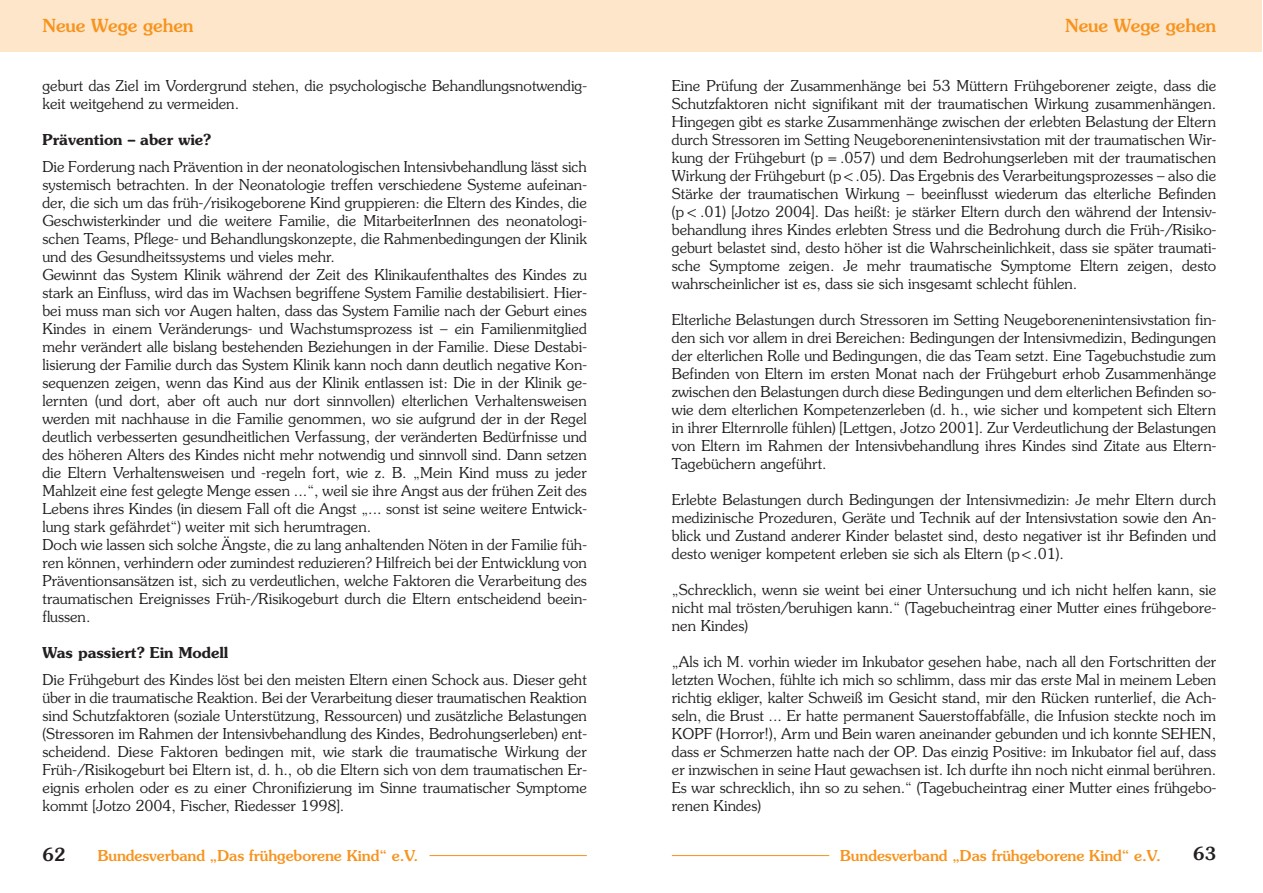
<style>
.page{position:relative;width:1263px;height:893px;background:#fff}
.page>*{position:absolute;margin:0;border:0;box-sizing:border-box;transform-origin:0 0}
.t1{font:500 18px "Souvenir";color:#f7931d}
.t2{font:500 18px "Souvenir";color:#231f20}
.t3{font:300 15px/18px "Souvenir";color:#231f20;text-align:justify}
.t4{font:500 15px "Souvenir";color:#f7931d}
.t5{font:600 15px "Souvenir";color:#231f20}
</style>
<div class="page">
<div style="left:629px;top:0;width:633px;height:51px;background:#fee6ca"></div>
<hr style="left:672px;top:855px;width:157px;height:1px;background:#f7931d">
<hr style="left:429px;top:855px;width:158px;height:1px;background:#f7931d">
<div style="left:0;top:0;width:629px;height:51px;background:#fee6ca"></div>
<p class="t1" style="left:43px;top:18px;width:153px">Neue Wege gehen</p>
<p class="t3" style="left:43px;top:78px;width:546px">geburt das Ziel im Vordergrund stehen, die psychologische Behandlungsnotwendig&shy;keit weitgehend zu vermeiden.</p>
<p class="t5" style="left:43px;top:134px;width:170px">Prävention – aber wie?</p>
<p class="t3" style="left:43px;top:159px;width:546px;text-align:left">Die Forderung nach Prävention in der neonatologischen Intensivbehandlung lässt sich systemisch betrachten. In der Neonatologie treffen verschiedene Systeme aufeinan&shy;der, die sich um das früh-/risikogeborene Kind gruppieren: die Eltern des Kindes, die Geschwisterkinder und die weitere Familie, die MitarbeiterInnen des neonatologi&shy;schen Teams, Pflege- und Behandlungskonzepte, die Rahmenbedingungen der Klinik und des Gesundheitssystems und vieles mehr.<br>Gewinnt das System Klinik während der Zeit des Klinikaufenthaltes des Kindes zu stark an Einfluss, wird das im Wachsen begriffene System Familie destabilisiert. Hier&shy;bei muss man sich vor Augen halten, dass das System Familie nach der Geburt eines Kindes in einem Veränderungs- und Wachstumsprozess ist – ein Familienmitglied mehr verändert alle bislang bestehenden Beziehungen in der Familie. Diese Destabi&shy;lisierung der Familie durch das System Klinik kann noch dann deutlich negative Kon&shy;sequenzen zeigen, wenn das Kind aus der Klinik entlassen ist: Die in der Klinik ge&shy;lernten (und dort, aber oft auch nur dort sinnvollen) elterlichen Verhaltensweisen werden mit nachhause in die Familie genommen, wo sie aufgrund der in der Regel deutlich verbesserten gesundheitlichen Verfassung, der veränderten Bedürfnisse und des höheren Alters des Kindes nicht mehr notwendig und sinnvoll sind. Dann setzen die Eltern Verhaltensweisen und -regeln fort, wie z. B. „Mein Kind muss zu jeder Mahlzeit eine fest gelegte Menge essen ...“, weil sie ihre Angst aus der frühen Zeit des Lebens ihres Kindes (in diesem Fall oft die Angst „... sonst ist seine weitere Entwick&shy;lung stark gefährdet“) weiter mit sich herumtragen.<br>Doch wie lassen sich solche Ängste, die zu lang anhaltenden Nöten in der Familie füh&shy;ren können, verhindern oder zumindest reduzieren? Hilfreich bei der Entwicklung von Präventionsansätzen ist, sich zu verdeutlichen, welche Faktoren die Verarbeitung des traumatischen Ereignisses Früh-/Risikogeburt durch die Eltern entscheidend beein&shy;flussen.</p>
<p class="t5" style="left:43px;top:647px;width:187px">Was passiert? Ein Modell</p>
<p class="t3" style="left:43px;top:672px;width:546px">Die Frühgeburt des Kindes löst bei den meisten Eltern einen Schock aus. Dieser geht über in die traumatische Reaktion. Bei der Verarbeitung dieser traumatischen Reaktion sind Schutzfaktoren (soziale Unterstützung, Ressourcen) und zusätzliche Belastungen (Stressoren im Rahmen der Intensivbehandlung des Kindes, Bedrohungserleben) ent&shy;scheidend. Diese Faktoren bedingen mit, wie stark die traumatische Wirkung der Früh-/Risikogeburt bei Eltern ist, d. h., ob die Eltern sich von dem traumatischen Er&shy;eignis erholen oder es zu einer Chronifizierung im Sinne traumatischer Symptome kommt [Jotzo 2004, Fischer, Riedesser 1998].</p>
<p class="t1" style="left:1065px;top:18px;width:153px">Neue Wege gehen</p>
<p class="t3" style="left:672px;top:78px;width:546px">Eine Prüfung der Zusammenhänge bei 53 Müttern Frühgeborener zeigte, dass die Schutzfaktoren nicht signifikant mit der traumatischen Wirkung zusammenhängen.<br>Hingegen gibt es starke Zusammenhänge zwischen der erlebten Belastung der Eltern durch Stressoren im Setting Neugeborenenintensivstation mit der traumatischen Wir&shy;kung der Frühgeburt (p = .057) und dem Bedrohungserleben mit der traumatischen Wirkung der Frühgeburt (p&lt;.05). Das Ergebnis des Verarbeitungsprozesses – also die Stärke der traumatischen Wirkung – beeinflusst wiederum das elterliche Befinden (p &lt; .01) [Jotzo 2004]. Das heißt: je stärker Eltern durch den während der Intensiv&shy;behandlung ihres Kindes erlebten Stress und die Bedrohung durch die Früh-/Risiko&shy;geburt belastet sind, desto höher ist die Wahrscheinlichkeit, dass sie später traumati&shy;sche Symptome zeigen. Je mehr traumatische Symptome Eltern zeigen, desto wahrscheinlicher ist es, dass sie sich insgesamt schlecht fühlen.</p>
<p class="t3" style="left:672px;top:312px;width:546px">Elterliche Belastungen durch Stressoren im Setting Neugeborenenintensivstation fin&shy;den sich vor allem in drei Bereichen: Bedingungen der Intensivmedizin, Bedingungen der elterlichen Rolle und Bedingungen, die das Team setzt. Eine Tagebuchstudie zum Befinden von Eltern im ersten Monat nach der Frühgeburt erhob Zusammenhänge zwischen den Belastungen durch diese Bedingungen und dem elterlichen Befinden so&shy;wie dem elterlichen Kompetenzerleben (d. h., wie sicher und kompetent sich Eltern in ihrer Elternrolle fühlen) [Lettgen, Jotzo 2001]. Zur Verdeutlichung der Belastungen von Eltern im Rahmen der Intensivbehandlung ihres Kindes sind Zitate aus Eltern-Tagebüchern angeführt.</p>
<p class="t3" style="left:672px;top:492px;width:546px">Erlebte Belastungen durch Bedingungen der Intensivmedizin: Je mehr Eltern durch medizinische Prozeduren, Geräte und Technik auf der Intensivstation sowie den An&shy;blick und Zustand anderer Kinder belastet sind, desto negativer ist ihr Befinden und desto weniger kompetent erleben sie sich als Eltern (p&lt;.01).</p>
<p class="t3" style="left:672px;top:582px;width:546px">„Schrecklich, wenn sie weint bei einer Untersuchung und ich nicht helfen kann, sie nicht mal trösten/beruhigen kann.“ (Tagebucheintrag einer Mutter eines frühgebore&shy;nen Kindes)</p>
<p class="t3" style="left:672px;top:654px;width:546px">„Als ich M. vorhin wieder im Inkubator gesehen habe, nach all den Fortschritten der letzten Wochen, fühlte ich mich so schlimm, dass mir das erste Mal in meinem Leben richtig ekliger, kalter Schweiß im Gesicht stand, mir den Rücken runterlief, die Ach&shy;seln, die Brust ... Er hatte permanent Sauerstoffabfälle, die Infusion steckte noch im KOPF (Horror!), Arm und Bein waren aneinander gebunden und ich konnte SEHEN, dass er Schmerzen hatte nach der OP. Das einzig Positive: im Inkubator fiel auf, dass er inzwischen in seine Haut gewachsen ist. Ich durfte ihn noch nicht einmal berühren.<br>Es war schrecklich, ihn so zu sehen.“ (Tagebucheintrag einer Mutter eines frühgebo&shy;renen Kindes)</p>
<p class="t2" style="left:43px;top:848px;width:25px">62</p>
<p class="t4" style="left:98px;top:850px;width:322px">Bundesverband „Das frühgeborene Kind“ e.V.</p>
<p class="t2" style="left:1193px;top:846px;width:25px">63</p>
<p class="t4" style="left:840px;top:850px;width:322px">Bundesverband „Das frühgeborene Kind“ e.V.</p>
</div>
